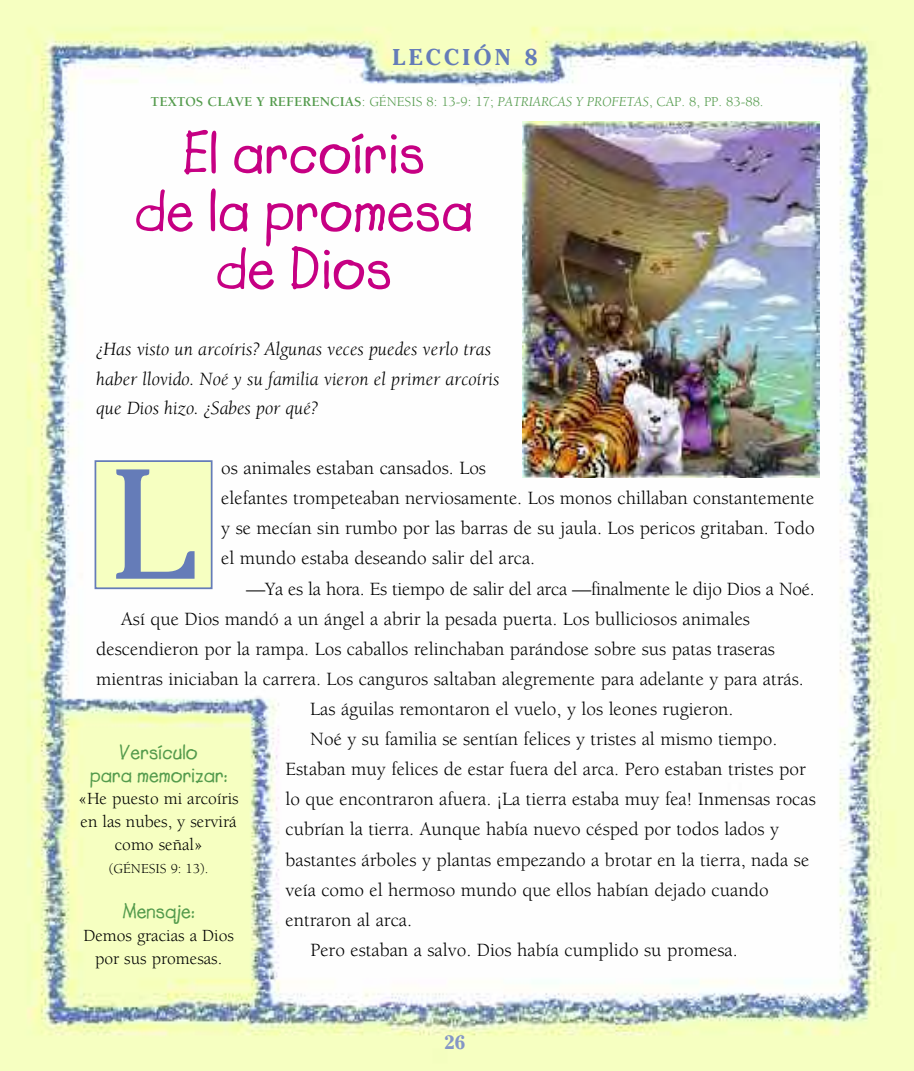
<style>
.page{position:relative;width:914px;height:1071px;background:#fff}
.page>*{position:absolute;margin:0;border:0;box-sizing:border-box;transform-origin:0 0}
.t1{font:155.4px "Cheltenham";color:#657cb8}
.t2{font:700 59.5px/57.8px "Lemonade";color:#c60083;text-align:center}
.t3{font:700 22.75px "Cheltenham";letter-spacing:.15em;color:#657cb8}
.t4{font:700 21px/22.8px "Lemonade";color:#549b4d;text-align:center}
.t5{font:19.25px/30.1px "Berkeley";color:#000}
.t6{font:italic 19.25px/29.8px "Berkeley";color:#000}
.t7{font:700 19.25px "Cheltenham";color:#8496c6}
.t8{font:17.5px/22.8px "Berkeley";color:#000;text-align:center}
.t9{font:14px "Berkeley";color:#549b4d}
.t10{font:14px "Berkeley";color:#000}
.s1{font-weight:700}
.s2{font-style:italic}
</style>
<div class="page">
<img style="left:0;top:0;width:914px;height:1071px">
<div style="left:96px;top:462px;width:115px;height:125px;background:#f6ffc1"></div>
<div style="left:94px;top:460px;width:118px;height:129px;border:2px solid #657cb8"></div>
<img style="left:522px;top:121px;width:297px;height:357px">
<p class="t3" style="left:392px;top:44px;width:146px">LECCIÓN 8</p>
<p class="t9" style="left:150px;top:94px;width:614px"><span class="s1">TEXTOS CLAVE Y REFERENCIAS</span>: GÉNESIS 8: 13-9: 17; <span class="s2">PATRIARCAS Y PROFETAS</span>, CAP. 8, PP. 83-88.</p>
<h2 class="t2" style="left:134px;top:125px;width:340px">El arcoíris<br>de la promesa de Dios</h2>
<p class="t6" style="left:96px;top:335px;width:405px">¿Has visto un arcoíris? Algunas veces puedes verlo tras haber llovido. Noé y su familia vieron el primer arcoíris que Dios hizo. ¿Sabes por qué?</p>
<p class="t5" style="left:221px;top:453px;width:595px">os animales estaban cansados. Los<br>elefantes trompeteaban nerviosamente. Los monos chillaban constantemente y se mecían sin rumbo por las barras de su jaula. Los pericos gritaban. Todo el mundo estaba deseando salir del arca.</p>
<p class="t5" style="left:246px;top:574px;width:570px">—Ya es la hora. Es tiempo de salir del arca —finalmente le dijo Dios a Noé.</p>
<p class="t5" style="left:121px;top:604px;width:630px">Así que Dios mandó a un ángel a abrir la pesada puerta. Los bulliciosos animales</p>
<p class="t5" style="left:96px;top:634px;width:680px">descendieron por la rampa. Los caballos relinchaban parándose sobre sus patas traseras</p>
<p class="t5" style="left:96px;top:664px;width:709px">mientras iniciaban la carrera. Los canguros saltaban alegremente para adelante y para atrás.</p>
<p class="t5" style="left:310px;top:694px;width:425px">Las águilas remontaron el vuelo, y los leones rugieron.</p>
<p class="t5" style="left:310px;top:724px;width:468px">Noé y su familia se sentían felices y tristes al mismo tiempo.</p>
<p class="t5" style="left:285px;top:755px;width:522px">Estaban muy felices de estar fuera del arca. Pero estaban tristes por</p>
<p class="t5" style="left:285px;top:785px;width:532px">lo que encontraron afuera. ¡La tierra estaba muy fea! Inmensas rocas</p>
<p class="t5" style="left:285px;top:815px;width:495px">cubrían la tierra. Aunque había nuevo césped por todos lados y</p>
<p class="t5" style="left:285px;top:845px;width:525px">bastantes árboles y plantas empezando a brotar en la tierra, nada se</p>
<p class="t5" style="left:285px;top:875px;width:484px">veía como el hermoso mundo que ellos habían dejado cuando</p>
<p class="t5" style="left:285px;top:905px;width:128px">entraron al arca.</p>
<p class="t5" style="left:310px;top:935px;width:429px">Pero estaban a salvo. Dios había cumplido su promesa.</p>
<h1 class="t1" style="left:110px;top:434px;width:89px">L</h1>
<p class="t4" style="left:90px;top:741px;width:139px">Versículo<br>para memorizar:</p>
<p class="t8" style="left:79px;top:788px;width:162px">«He puesto mi arcoíris en las nubes, y servirá como señal»</p>
<p class="t10" style="left:109px;top:861px;width:101px">(GÉNESIS 9: 13).</p>
<p class="t4" style="left:122px;top:900px;width:74px">Mensaje:</p>
<p class="t8" style="left:83px;top:924px;width:152px">Demos gracias a Dios por sus promesas.</p>
<p class="t7" style="left:444px;top:1031px;width:23px">26</p>
</div>
